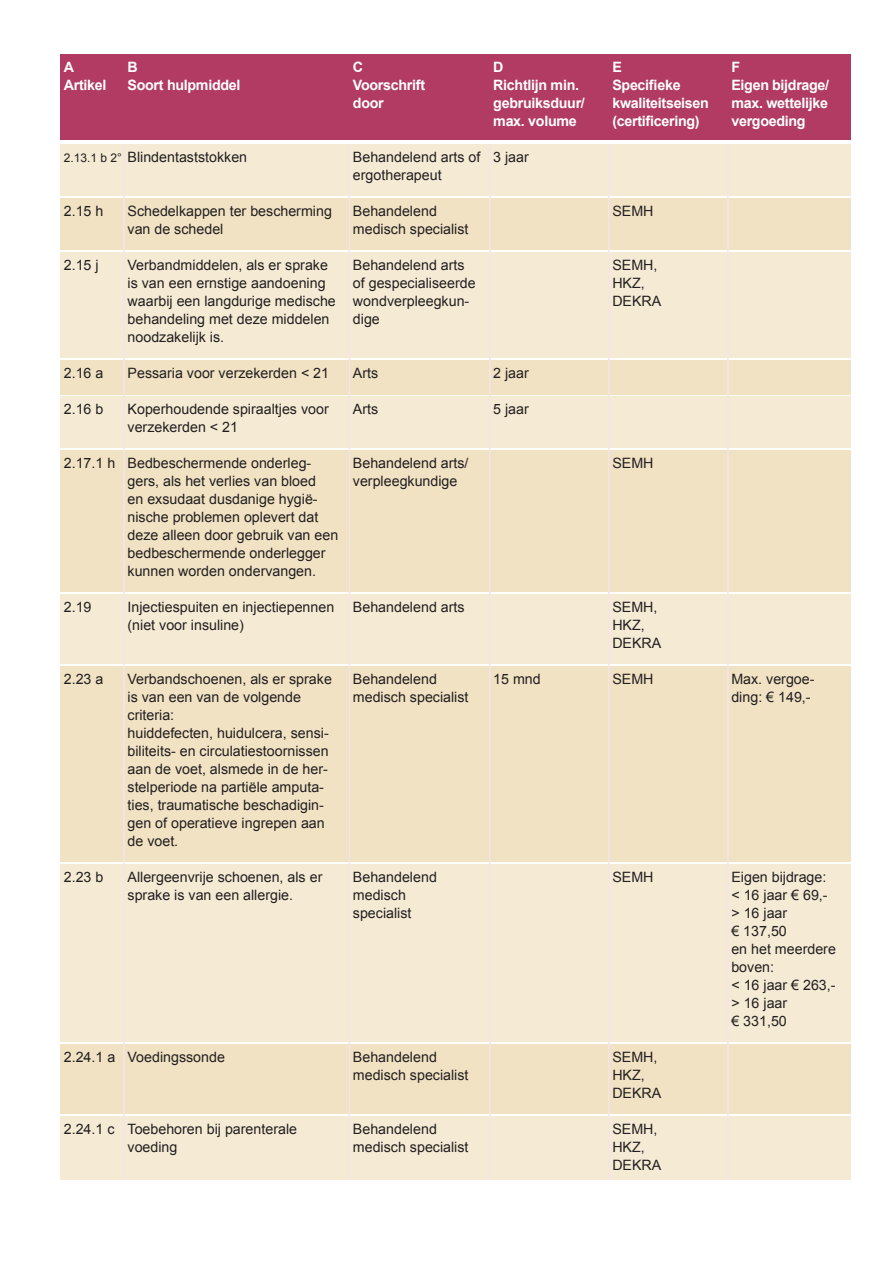
<style>
.page{position:relative;width:893px;height:1263px;background:#fff}
.page>*{position:absolute;margin:0;border:0;box-sizing:border-box;transform-origin:0 0}
.t1{font:14.25px/18px "Arial";color:#231f20}
.t2{font:700 14.25px "Arial";letter-spacing:-.02em;color:#fff}
.t3{font:12px "Arial";color:#231f20}
</style>
<div class="page">
<div style="left:60px;top:144px;width:790px;height:52px;background:#f5ebd5"></div>
<div style="left:60px;top:198px;width:790px;height:52px;background:#f0e2c3"></div>
<div style="left:60px;top:252px;width:790px;height:106px;background:#f5ebd5"></div>
<div style="left:60px;top:360px;width:790px;height:34px;background:#f0e2c3"></div>
<div style="left:60px;top:396px;width:790px;height:52px;background:#f5ebd5"></div>
<div style="left:60px;top:450px;width:790px;height:142px;background:#f0e2c3"></div>
<div style="left:60px;top:594px;width:790px;height:70px;background:#f5ebd5"></div>
<div style="left:60px;top:666px;width:790px;height:196px;background:#f0e2c3"></div>
<div style="left:60px;top:864px;width:790px;height:178px;background:#f5ebd5"></div>
<div style="left:60px;top:1044px;width:790px;height:70px;background:#f0e2c3"></div>
<div style="left:60px;top:1116px;width:790px;height:64px;background:#f5ebd5"></div>
<div style="left:60px;top:54px;width:790px;height:86px;background:#b13b62"></div>
<hr style="left:123px;top:144px;width:2px;height:1035px;background:#f5e4ea">
<hr style="left:349px;top:144px;width:1px;height:1035px;background:#f5e4ea">
<hr style="left:489px;top:144px;width:1px;height:1035px;background:#f5e4ea">
<hr style="left:608px;top:144px;width:2px;height:1035px;background:#f5e4ea">
<hr style="left:727px;top:144px;width:2px;height:1035px;background:#f5e4ea">
<p class="t2" style="left:64px;top:57px;width:12px">A</p>
<p class="t2" style="left:128px;top:57px;width:12px">B</p>
<p class="t2" style="left:353px;top:57px;width:12px">C</p>
<p class="t2" style="left:493px;top:57px;width:12px">D</p>
<p class="t2" style="left:612px;top:57px;width:11px">E</p>
<p class="t2" style="left:731px;top:57px;width:10px">F</p>
<p class="t2" style="left:64px;top:75px;width:44px">Artikel</p>
<p class="t2" style="left:128px;top:75px;width:114px">Soort hulpmiddel</p>
<p class="t2" style="left:353px;top:75px;width:74px">Voorschrift</p>
<p class="t2" style="left:493px;top:75px;width:87px">Richtlijn min.</p>
<p class="t2" style="left:612px;top:75px;width:70px">Specifieke</p>
<p class="t2" style="left:731px;top:75px;width:99px">Eigen bijdrage/</p>
<p class="t2" style="left:353px;top:93px;width:32px">door</p>
<p class="t2" style="left:493px;top:93px;width:93px">gebruiksduur/</p>
<p class="t2" style="left:612px;top:93px;width:98px">kwaliteitseisen</p>
<p class="t2" style="left:731px;top:93px;width:98px">max. wettelijke</p>
<p class="t2" style="left:493px;top:111px;width:85px">max. volume</p>
<p class="t2" style="left:612px;top:111px;width:89px">(certificering)</p>
<p class="t2" style="left:731px;top:111px;width:76px">vergoeding</p>
<p class="t3" style="left:64px;top:150px;width:60px">2.13.1 b 2°</p>
<p class="t1" style="left:353px;top:148px;width:129px">Behandelend arts of ergotherapeut</p>
<p class="t1" style="left:353px;top:202px;width:117px">Behandelend medisch specialist</p>
<p class="t1" style="left:353px;top:256px;width:124px">Behandelend arts of gespecialiseerde wondverpleegkun&shy;dige</p>
<p class="t1" style="left:493px;top:148px;width:37px">3 jaar</p>
<p class="t1" style="left:128px;top:148px;width:121px">Blindentaststokken</p>
<p class="t1" style="left:612px;top:202px;width:43px">SEMH</p>
<p class="t1" style="left:128px;top:202px;width:206px">Schedelkappen ter bescherming van de schedel</p>
<p class="t1" style="left:128px;top:256px;width:210px">Verbandmiddelen, als er sprake is van een ernstige aandoening waarbij een langdurige medische behandeling met deze middelen noodzakelijk is.</p>
<p class="t1" style="left:128px;top:364px;width:203px">Pessaria voor verzekerden &lt; 21</p>
<p class="t1" style="left:128px;top:400px;width:203px">Koperhoudende spiraaltjes voor verzekerden &lt; 21</p>
<p class="t1" style="left:128px;top:454px;width:212px">Bedbeschermende onderleg&shy;gers, als het verlies van bloed<br>en exsudaat dusdanige hygië&shy;nische problemen oplevert dat deze alleen door gebruik van een bedbeschermende onderlegger kunnen worden ondervangen.</p>
<p class="t1" style="left:128px;top:598px;width:208px">Injectiespuiten en injectiepennen (niet voor insuline)</p>
<p class="t1" style="left:64px;top:202px;width:41px">2.15 h</p>
<p class="t1" style="left:612px;top:256px;width:51px">SEMH,<br>HKZ,<br>DEKRA</p>
<p class="t1" style="left:64px;top:256px;width:36px">2.15 j</p>
<p class="t1" style="left:493px;top:364px;width:37px">2 jaar</p>
<p class="t1" style="left:493px;top:400px;width:37px">5 jaar</p>
<p class="t1" style="left:353px;top:364px;width:27px">Arts</p>
<p class="t1" style="left:353px;top:400px;width:27px">Arts</p>
<p class="t1" style="left:64px;top:364px;width:41px">2.16 a</p>
<p class="t1" style="left:64px;top:400px;width:41px">2.16 b</p>
<p class="t1" style="left:612px;top:454px;width:43px">SEMH</p>
<p class="t1" style="left:353px;top:454px;width:117px">Behandelend arts/ verpleegkundige</p>
<p class="t1" style="left:64px;top:454px;width:53px">2.17.1 h</p>
<p class="t1" style="left:612px;top:598px;width:51px">SEMH,<br>HKZ,<br>DEKRA</p>
<p class="t1" style="left:612px;top:670px;width:43px">SEMH</p>
<p class="t1" style="left:353px;top:598px;width:113px">Behandelend arts</p>
<p class="t1" style="left:64px;top:598px;width:29px">2.19</p>
<p class="t1" style="left:493px;top:670px;width:49px">15 mnd</p>
<p class="t1" style="left:353px;top:670px;width:117px">Behandelend medisch specialist</p>
<p class="t1" style="left:128px;top:670px;width:206px">Verbandschoenen, als er sprake is van een van de volgende criteria:<br>huiddefecten, huidulcera, sensi&shy;biliteits- en circulatiestoornissen aan de voet, alsmede in de her&shy;stelperiode na partiële amputa&shy;ties, traumatische beschadigin&shy;gen of operatieve ingrepen aan de voet.</p>
<p class="t1" style="left:128px;top:868px;width:196px">Allergeenvrije schoenen, als er sprake is van een allergie.</p>
<p class="t1" style="left:64px;top:670px;width:41px">2.23 a</p>
<p class="t1" style="left:731px;top:670px;width:85px">Max. vergoe&shy;ding: € 149,-</p>
<p class="t1" style="left:612px;top:868px;width:43px">SEMH</p>
<p class="t1" style="left:353px;top:868px;width:85px">Behandelend medisch specialist</p>
<p class="t1" style="left:64px;top:868px;width:41px">2.23 b</p>
<p class="t1" style="left:731px;top:868px;width:106px">Eigen bijdrage: &lt; 16 jaar € 69,- &gt; 16 jaar<br>€ 137,50<br>en het meerdere boven:<br>&lt; 16 jaar € 263,- &gt; 16 jaar<br>€ 331,50</p>
<p class="t1" style="left:64px;top:1048px;width:53px">2.24.1 a</p>
<p class="t1" style="left:128px;top:1048px;width:99px">Voedingssonde</p>
<p class="t1" style="left:64px;top:1120px;width:52px">2.24.1 c</p>
<p class="t1" style="left:128px;top:1120px;width:171px">Toebehoren bij parenterale voeding</p>
<p class="t1" style="left:353px;top:1048px;width:117px">Behandelend medisch specialist</p>
<p class="t1" style="left:353px;top:1120px;width:117px">Behandelend medisch specialist</p>
<p class="t1" style="left:612px;top:1048px;width:51px">SEMH,<br>HKZ,<br>DEKRA</p>
<p class="t1" style="left:612px;top:1120px;width:51px">SEMH,<br>HKZ,<br>DEKRA</p>
</div>
